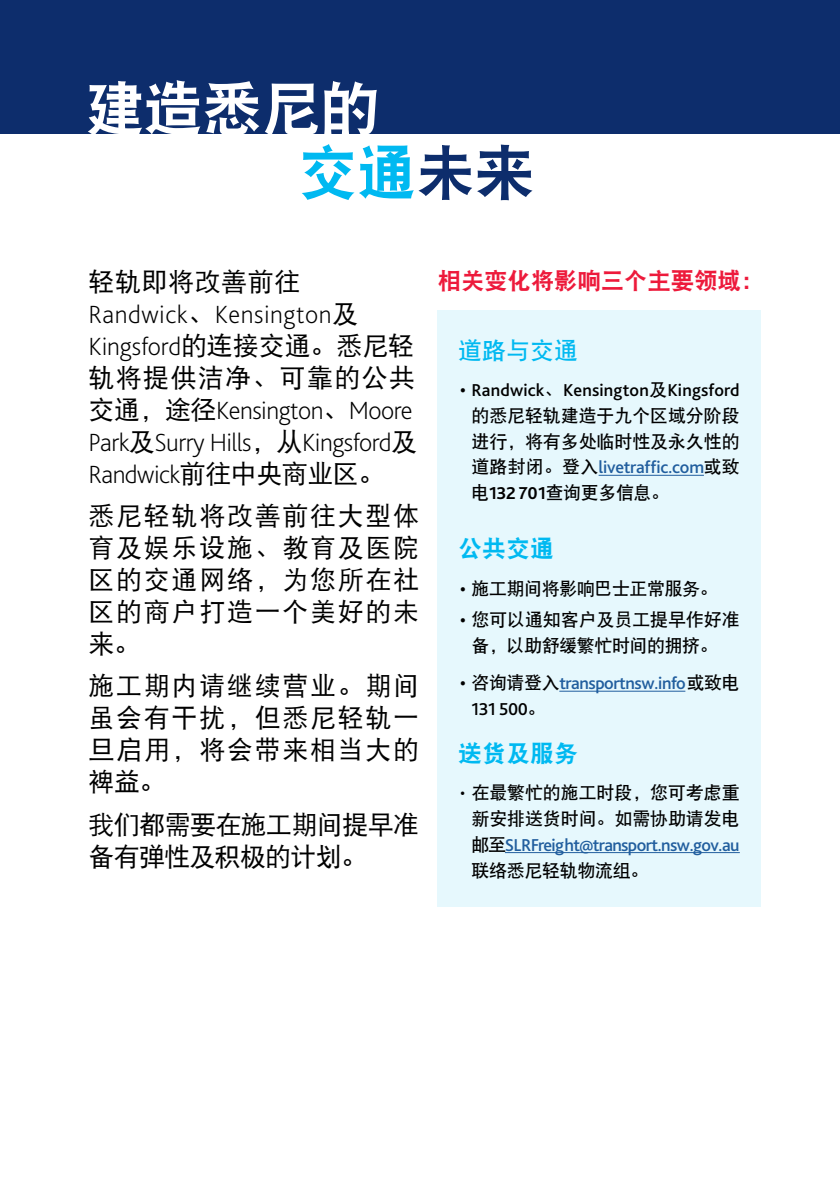
<style>
.page{position:relative;width:840px;height:1191px;background:#fff}
.page>*{position:absolute;margin:0;border:0;box-sizing:border-box;transform-origin:0 0}
.t1{font:60px "DFP Hei W9";letter-spacing:-.02em;color:#fff}
.t2{font:60px "DFP Hei W9";color:#00b9f1}
.BODY_REVISED{font:200 26px/32px "Bliss Pro";letter-spacing:-.02em;color:#000}
.BODY_REVISED-2{font:26px/32px "DFP Hei W5";letter-spacing:.065em;color:#000;text-align:justify}
.BODY_REVISED-3{font:26px/32px "DFP Hei W5";letter-spacing:-.025em;color:#000}
.Bullets{font:24px "DFP Hei W9";color:#00b9f1}
.Bullets-2{font:24px "DFP Hei W7";color:#00b9f1}
.Body_copy{font:23.4px "DFP Hei W9";letter-spacing:-.005em;color:#ed1a3b}
.t3{font:18px/25.8px "DFP Hei W7";letter-spacing:-.01em;color:#000;text-align:justify}
.t4{font:500 18px/25.8px "Bliss Pro";letter-spacing:-.025em;color:#215e9e}
.s1{color:#0d2d6c}
.s2{font-family:"DFP Hei W5";font-weight:400}
.s3{font-family:"Bliss Pro";font-weight:500}
.s4{font-family:"Bliss Pro";font-weight:500;color:#215e9e}
.s5{font-family:"Bliss Pro";font-weight:700}
.s6{color:#000}
.s7{font-family:"DFP Hei W7";font-weight:400;color:#000}
.s8{font-family:"Bliss Pro";font-weight:200}
</style>
<div class="page">
<div style="left:0;top:0;width:839px;height:134px;background:#0d2d6c"></div>
<div style="left:437px;top:310px;width:323px;height:597px;background:#e6f8fd"></div>
<hr style="left:598px;top:475px;width:105px;height:1px;background:#215e9e">
<hr style="left:559px;top:690px;width:126px;height:1px;background:#215e9e">
<hr style="left:504px;top:852px;width:235px;height:1px;background:#215e9e">
<p class="t1" style="left:84px;top:76px;width:297px">建造悉尼的</p>
<p class="t2" style="left:298px;top:140px;width:238px">交通<span class="s1">未来</span></p>
<p class="BODY_REVISED" style="left:88px;top:265px;width:330px"><span class="s2">轻轨即将改善前往<br></span>Randwick<span class="s2">、</span>Kensington<span class="s2">及<br></span>Kingsford<span class="s2">的连接交通。悉尼轻轨将提供洁净、可靠的公共交通，途径</span>Kensington<span class="s2">、</span>Moore<br>Park<span class="s2">及</span>Surry Hills<span class="s2">，从</span>Kingsford<span class="s2">及<br></span>Randwick<span class="s2">前往中央商业区。</span></p>
<p class="BODY_REVISED-2" style="left:88px;top:499px;width:332px">悉尼轻轨将改善前往大型体育及娱乐设施、教育及医院区的交通网络，为您所在社区的商户打造一个美好的未来。</p>
<p class="BODY_REVISED-2" style="left:88px;top:669px;width:332px">施工期内请继续营业。期间虽会有干扰，但悉尼轻轨一旦启用，将会带来相当大的裨益。</p>
<p class="BODY_REVISED-3" style="left:88px;top:807px;width:332px">我们都需要在施工期间提早准备有弹性及积极的计划。</p>
<p class="Body_copy" style="left:437px;top:268px;width:328px">相关变化将影响三个主要领域：</p>
<p class="Bullets-2" style="left:458px;top:337px;width:121px">道路与交通</p>
<p class="t3" style="left:471px;top:376px;width:270px;text-indent:-11px"><span class="s3">• Randwick</span>、<span class="s3">Kensington</span>及<span class="s3">Kingsford</span>的悉尼轻轨建造于九个区域分阶段进行，将有多处临时性及永久性的道路封闭。登入<span class="s4">livetraffic.com</span>或致电<span class="s5">132 701</span>查询更多信息。</p>
<p class="Bullets" style="left:458px;top:536px;width:98px">公共交通</p>
<p class="t3" style="left:460px;top:575px;width:259px"><span class="s3">•</span> 施工期间将影响巴士正常服务。</p>
<p class="t3" style="left:460px;top:606px;width:281px;text-align:center"><span class="s3">•</span> 您可以通知客户及员工提早作好准备，以助舒缓繁忙时间的拥挤。</p>
<p class="t4" style="left:471px;top:670px;width:270px;text-indent:-11px"><span class="s6">•</span> <span class="s7">咨询请登入</span>transportnsw.info<span class="s7">或致电<br></span><span class="s6">131 500</span><span class="s7">。</span></p>
<p class="Bullets" style="left:458px;top:740px;width:122px">送货及服务</p>
<p class="t3" style="left:471px;top:779px;width:269px;text-indent:-11px"><span class="s8">•</span> 在最繁忙的施工时段，您可考虑重新安排送货时间。如需协助请发电邮至<span class="s4">SLRFreight@transport.nsw.gov.au</span>联络悉尼轻轨物流组。</p>
</div>
